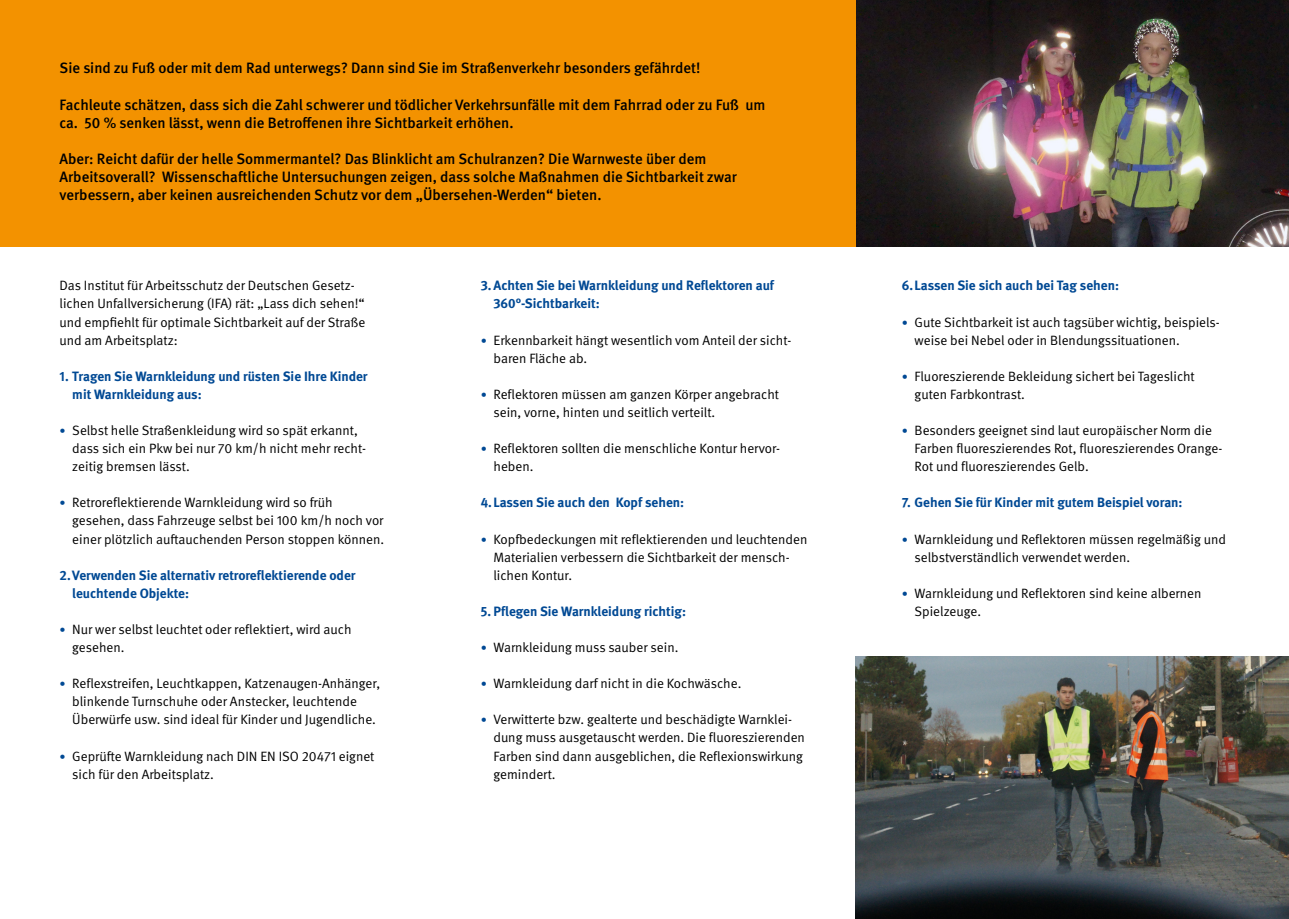
<style>
.page{position:relative;width:1289px;height:919px;background:#fff}
.page>*{position:absolute;margin:0;border:0;box-sizing:border-box;transform-origin:0 0}
.Grundtext{font:500 15px/18px "DGUV Meta";color:#000}
.Grundtext-2{font:13.5px/18px "DGUV Meta";color:#000}
.Grundtext-3{font:700 13.5px/18px "DGUV Meta";color:#004994}
.s1{font-size:12px;color:#004994}
</style>
<div class="page">
<img style="left:855px;top:656px;width:433px;height:262px">
<img style="left:855px;top:0;width:433px;height:247px">
<div style="left:0;top:0;width:855px;height:247px;background:#f39200"></div>
<p class="Grundtext" style="left:60px;top:60px;width:642px">Sie sind zu Fuß oder mit dem Rad unterwegs? Dann sind Sie im Straßenverkehr besonders gefährdet!</p>
<p class="Grundtext" style="left:60px;top:96px;width:707px">Fachleute schätzen, dass sich die Zahl schwerer und tödlicher Verkehrsunfälle mit dem Fahrrad oder zu Fuß um ca. 50 % senken lässt, wenn die Betroffenen ihre Sichtbarkeit erhöhen.</p>
<p class="Grundtext" style="left:60px;top:150px;width:679px">Aber: Reicht dafür der helle Sommermantel? Das Blinklicht am Schulranzen? Die Warnweste über dem<br>Arbeitsoverall? Wissenschaftliche Untersuchungen zeigen, dass solche Maßnahmen die Sichtbarkeit zwar verbessern, aber keinen ausreichenden Schutz vor dem „Übersehen-Werden“ bieten.</p>
<p class="Grundtext-2" style="left:60px;top:277px;width:307px">Das Institut für Arbeitsschutz der Deutschen Gesetz&shy;lichen Unfallversicherung (IFA) rät: „Lass dich sehen!“ und empfiehlt für optimale Sichtbarkeit auf der Straße und am Arbeitsplatz:</p>
<p class="Grundtext-3" style="left:72px;top:367px;width:297px;text-indent:-13px">1. Tragen Sie Warnkleidung und rüsten Sie Ihre Kinder mit Warnkleidung aus:</p>
<p class="Grundtext-2" style="left:72px;top:421px;width:294px;text-indent:-13px"><span class="s1">•</span> Selbst helle Straßenkleidung wird so spät erkannt, dass sich ein Pkw bei nur 70 km/h nicht mehr recht&shy;zeitig bremsen lässt.</p>
<p class="Grundtext-2" style="left:72px;top:494px;width:313px;text-indent:-13px"><span class="s1">•</span> Retroreflektierende Warnkleidung wird so früh gesehen, dass Fahrzeuge selbst bei 100 km/h noch vor einer plötzlich auftauchenden Person stoppen können.</p>
<p class="Grundtext-3" style="left:72px;top:566px;width:285px;text-indent:-13px">2.Verwenden Sie alternativ retroreflektierende oder leuchtende Objekte:</p>
<p class="Grundtext-2" style="left:72px;top:620px;width:281px;text-indent:-13px"><span class="s1">•</span> Nur wer selbst leuchtet oder reflektiert, wird auch gesehen.</p>
<p class="Grundtext-2" style="left:72px;top:674px;width:309px;text-indent:-13px"><span class="s1">•</span> Reflexstreifen, Leuchtkappen, Katzenaugen-Anhänger, blinkende Turnschuhe oder Anstecker, leuchtende<br>Überwürfe usw. sind ideal für Kinder und Jugendliche.</p>
<p class="Grundtext-2" style="left:72px;top:747px;width:303px;text-indent:-13px"><span class="s1">•</span> Geprüfte Warnkleidung nach DIN EN ISO 20471 eignet sich für den Arbeitsplatz.</p>
<p class="Grundtext-3" style="left:493px;top:277px;width:282px;text-indent:-13px">3.Achten Sie bei Warnkleidung und Reflektoren auf<br>360°-Sichtbarkeit:</p>
<p class="Grundtext-2" style="left:493px;top:331px;width:298px;text-indent:-13px"><span class="s1">•</span> Erkennbarkeit hängt wesentlich vom Anteil der sicht&shy;baren Fläche ab.</p>
<p class="Grundtext-2" style="left:493px;top:385px;width:287px;text-indent:-13px"><span class="s1">•</span> Reflektoren müssen am ganzen Körper angebracht sein, vorne, hinten und seitlich verteilt.</p>
<p class="Grundtext-2" style="left:493px;top:439px;width:287px;text-indent:-13px"><span class="s1">•</span> Reflektoren sollten die menschliche Kontur hervor&shy;heben.</p>
<p class="Grundtext-3" style="left:480px;top:494px;width:205px">4.Lassen Sie auch den Kopf sehen:</p>
<p class="Grundtext-2" style="left:493px;top:530px;width:315px;text-indent:-13px"><span class="s1">•</span> Kopfbedeckungen mit reflektierenden und leuchtenden<br>Materialien verbessern die Sichtbarkeit der mensch&shy;lichen Kontur.</p>
<p class="Grundtext-3" style="left:480px;top:602px;width:207px">5. Pflegen Sie Warnkleidung richtig:</p>
<p class="Grundtext-2" style="left:480px;top:638px;width:199px"><span class="s1">•</span> Warnkleidung muss sauber sein.</p>
<p class="Grundtext-2" style="left:480px;top:674px;width:262px"><span class="s1">•</span> Warnkleidung darf nicht in die Kochwäsche.</p>
<p class="Grundtext-2" style="left:493px;top:711px;width:313px;text-indent:-13px"><span class="s1">•</span> Verwitterte bzw. gealterte und beschädigte Warnklei&shy;dung muss ausgetauscht werden. Die fluoreszierenden Farben sind dann ausgeblichen, die Reflexionswirkung gemindert.</p>
<p class="Grundtext-3" style="left:901px;top:277px;width:219px">6.Lassen Sie sich auch bei Tag sehen:</p>
<p class="Grundtext-2" style="left:914px;top:313px;width:307px;text-indent:-13px"><span class="s1">•</span> Gute Sichtbarkeit ist auch tagsüber wichtig, beispiels&shy;weise bei Nebel oder in Blendungssituationen.</p>
<p class="Grundtext-2" style="left:914px;top:367px;width:282px;text-indent:-13px"><span class="s1">•</span> Fluoreszierende Bekleidung sichert bei Tageslicht guten Farbkontrast.</p>
<p class="Grundtext-2" style="left:914px;top:421px;width:309px;text-indent:-13px"><span class="s1">•</span> Besonders geeignet sind laut europäischer Norm die<br>Farben fluoreszierendes Rot, fluoreszierendes Orange-<br>Rot und fluoreszierendes Gelb.</p>
<p class="Grundtext-3" style="left:901px;top:494px;width:282px">7. Gehen Sie für Kinder mit gutem Beispiel voran:</p>
<p class="Grundtext-2" style="left:914px;top:530px;width:313px;text-indent:-13px"><span class="s1">•</span> Warnkleidung und Reflektoren müssen regelmäßig und selbstverständlich verwendet werden.</p>
<p class="Grundtext-2" style="left:914px;top:584px;width:288px;text-indent:-13px"><span class="s1">•</span> Warnkleidung und Reflektoren sind keine albernen<br>Spielzeuge.</p>
</div>
